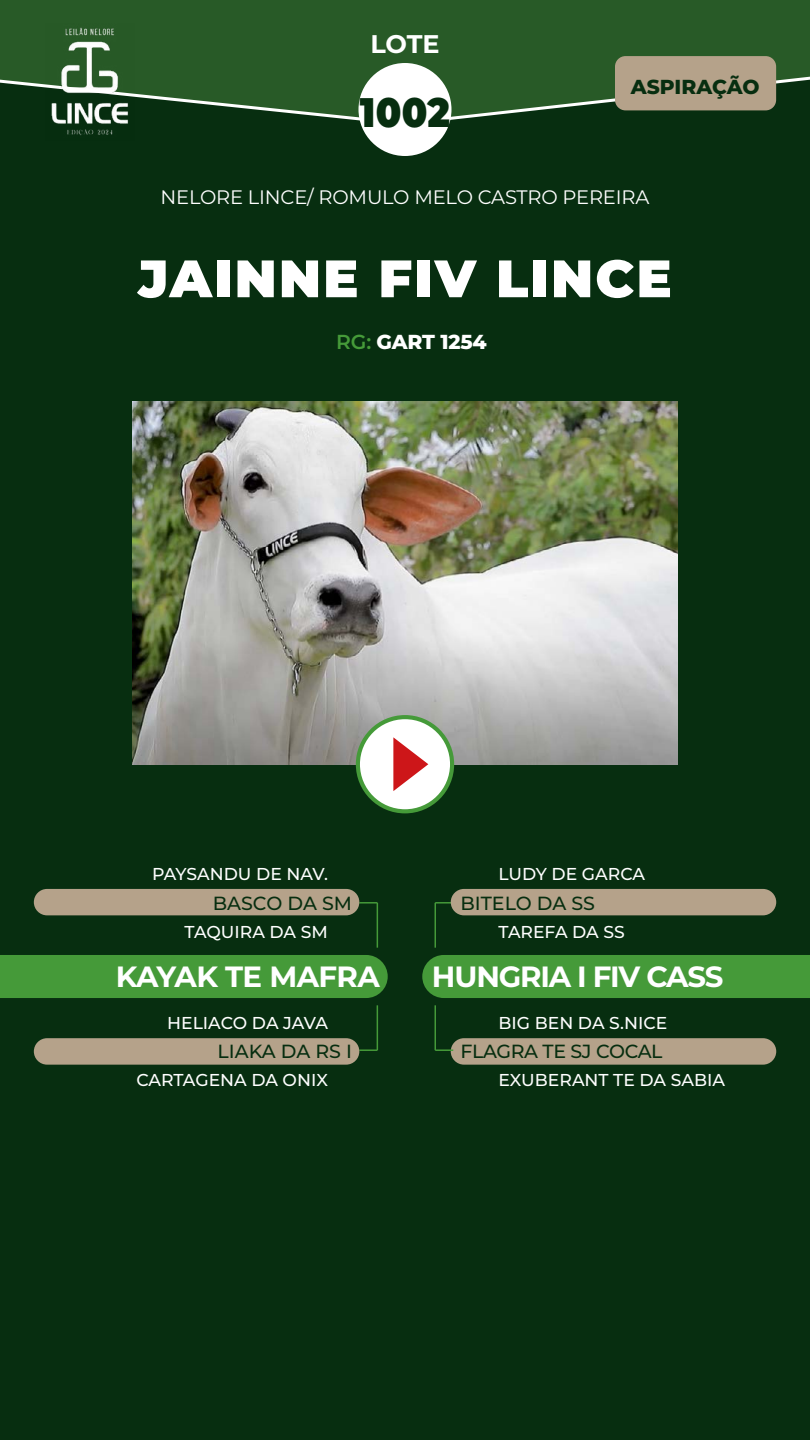
<style>
.page{position:relative;width:810px;height:1440px;background:#fff}
.page>*{position:absolute;margin:0;border:0;box-sizing:border-box;transform-origin:0 0}
.t1{font:900 52.5px "Montserrat";letter-spacing:.04em;color:#fff}
.t2{font:900 41.25px "Montserrat";color:#072e10;scale:.9 1}
.t3{font:700 29.25px "Montserrat";letter-spacing:-.04em;color:#fff}
.t4{font:700 29.25px "Montserrat";letter-spacing:-.02em;color:#fff}
.t5{font:700 25.5px "Montserrat";color:#fff}
.t6{font:800 20.25px "Montserrat";letter-spacing:-.01em;color:#fff}
.t7{font:800 20.25px "Montserrat";letter-spacing:-.005em;color:#072e10}
.t8{font:19.5px "Montserrat";letter-spacing:-.01em;color:#fff}
.t9{font:500 19.05px "Montserrat";letter-spacing:-.01em;color:#072e10}
.t10{font:500 17.17px "Montserrat";color:#fff}
.s1{font-weight:600;color:#459a39}
</style>
<div class="page">
<div style="left:0;top:127px;width:810px;height:1313px;background:#072e10"></div>
<svg style="left:0;top:0;width:810px;height:127px;background:#265527"></svg>
<div style="left:615px;top:56px;width:161px;height:54px;background:#b5a28a;border-radius:11px"></div>
<div style="left:451px;top:1038px;width:325px;height:27px;background:#b5a28a;border-radius:13px"></div>
<div style="left:0;top:955px;width:388px;height:43px;background:#459a39"></div>
<div style="left:422px;top:955px;width:388px;height:43px;background:#459a39"></div>
<svg style="left:359px;top:902px;width:18px;height:2px"></svg>
<hr style="left:377px;top:903px;width:1px;height:45px;background:#459a39">
<svg style="left:359px;top:1049px;width:18px;height:2px"></svg>
<hr style="left:377px;top:1005px;width:1px;height:45px;background:#459a39">
<svg style="left:435px;top:902px;width:16px;height:2px"></svg>
<hr style="left:435px;top:903px;width:1px;height:45px;background:#459a39">
<svg style="left:435px;top:1049px;width:18px;height:2px"></svg>
<hr style="left:435px;top:1005px;width:1px;height:45px;background:#459a39">
<div style="left:451px;top:889px;width:325px;height:26px;background:#b5a28a;border-radius:13px"></div>
<div style="left:34px;top:889px;width:325px;height:26px;background:#b5a28a;border-radius:13px"></div>
<div style="left:34px;top:1038px;width:325px;height:27px;background:#b5a28a;border-radius:13px"></div>
<img style="left:45px;top:23px;width:90px;height:117px">
<div style="left:358px;top:63px;width:94px;height:93px;background:#fff;border-radius:50%"></div>
<img style="left:132px;top:401px;width:546px;height:363px">
<div style="left:358px;top:717px;width:94px;height:94px;background:#fff;border-radius:50%"></div>
<div style="left:356px;top:715px;width:98px;height:98px;border:4px solid #459a39;border-radius:50%"></div>
<svg style="left:393px;top:737px;width:35px;height:54px"></svg>
<h3 class="t5" style="left:370px;top:26px;width:71px">LOTE</h3>
<h2 class="t2" style="left:360px;top:81px;width:102px">1002</h2>
<p class="t7" style="left:631px;top:72px;width:130px">ASPIRAÇÃO</p>
<p class="t8" style="left:161px;top:183px;width:490px">NELORE LINCE/ ROMULO MELO CASTRO PEREIRA</p>
<h1 class="t1" style="left:138px;top:239px;width:535px">JAINNE FIV LINCE</h1>
<p class="t6" style="left:336px;top:327px;width:152px"><span class="s1">RG:</span> GART 1254</p>
<p class="t10" style="left:152px;top:862px;width:177px">PAYSANDU DE NAV.</p>
<p class="t10" style="left:499px;top:862px;width:148px">LUDY DE GARCA</p>
<p class="t9" style="left:213px;top:890px;width:141px">BASCO DA SM</p>
<p class="t10" style="left:185px;top:920px;width:145px">TAQUIRA DA SM</p>
<p class="t9" style="left:460px;top:890px;width:136px">BITELO DA SS</p>
<p class="t10" style="left:499px;top:920px;width:128px">TAREFA DA SS</p>
<h3 class="t4" style="left:116px;top:956px;width:266px">KAYAK TE MAFRA</h3>
<h3 class="t3" style="left:432px;top:956px;width:293px">HUNGRIA I FIV CASS</h3>
<p class="t10" style="left:167px;top:1011px;width:162px">HELIACO DA JAVA</p>
<p class="t9" style="left:218px;top:1038px;width:136px">LIAKA DA RS I</p>
<p class="t10" style="left:136px;top:1068px;width:193px">CARTAGENA DA ONIX</p>
<p class="t10" style="left:499px;top:1011px;width:170px">BIG BEN DA S.NICE</p>
<p class="t9" style="left:460px;top:1038px;width:204px">FLAGRA TE SJ COCAL</p>
<p class="t10" style="left:499px;top:1068px;width:228px">EXUBERANT TE DA SABIA</p>
</div>
